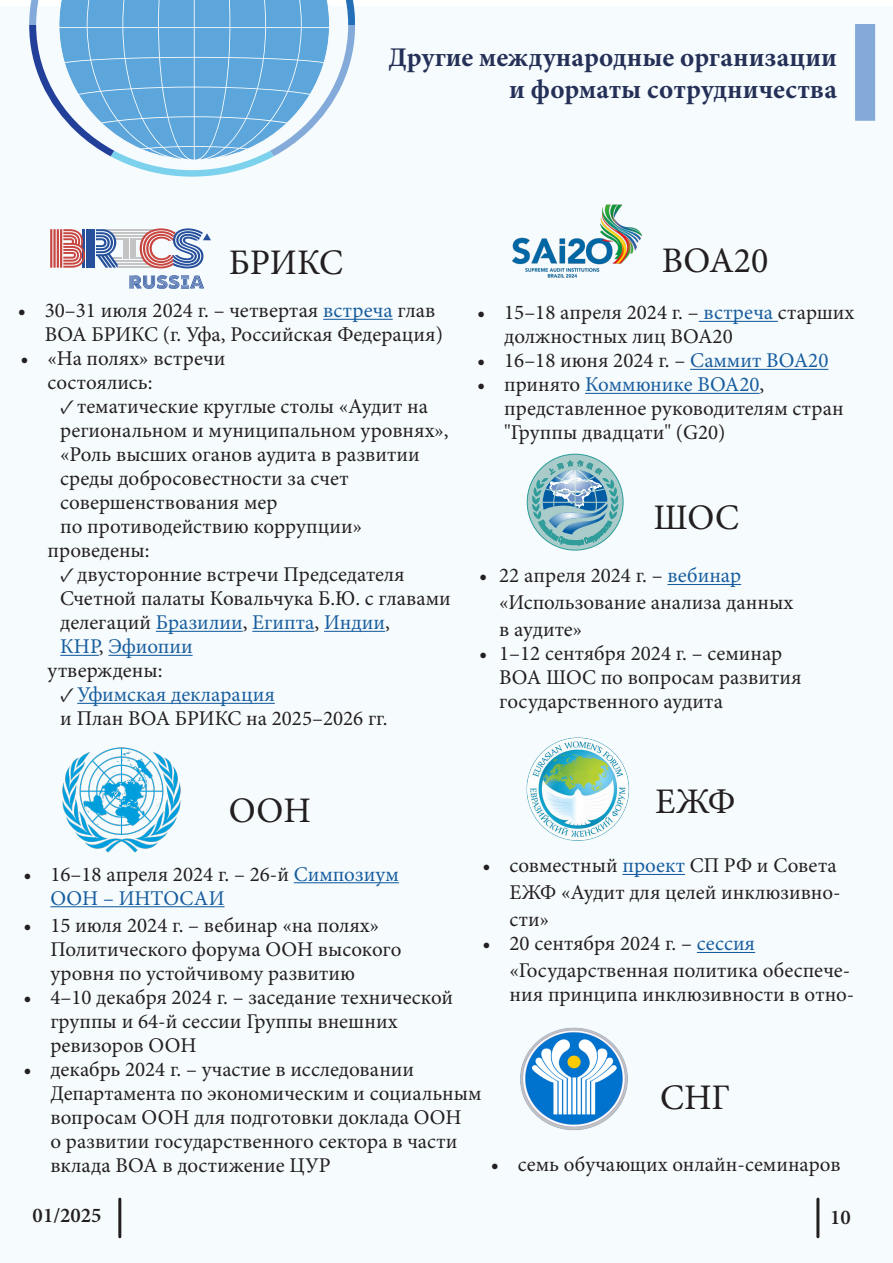
<style>
.page{position:relative;width:893px;height:1263px;background:#fff}
.page>*{position:absolute;margin:0;border:0;box-sizing:border-box;transform-origin:0 0}
.t1{font:36px "Minion Pro";color:#231f20}
.t2{font:700 27px/32.4px "Minion Pro";color:#243057;text-align:right}
.t3{font:21px/24px "Minion Pro";color:#231f20}
.t4{font:600 21px "Minion Pro";color:#231f20}
.s1{color:#175d9e}
</style>
<div class="page">
<div style="left:0;top:6px;width:893px;height:1257px;background:#f6fbfd"></div>
<div style="left:855px;top:24px;width:20px;height:97px;background:#83aad9"></div>
<hr style="left:118px;top:1199px;width:3px;height:38px;background:#231f20">
<svg style="left:29px;top:0;width:325px;height:176px"></svg>
<hr style="left:323px;top:319px;width:70px;height:1px;background:#175d9e">
<hr style="left:156px;top:631px;width:87px;height:1px;background:#175d9e">
<hr style="left:252px;top:631px;width:62px;height:1px;background:#175d9e">
<hr style="left:324px;top:631px;width:61px;height:1px;background:#175d9e">
<hr style="left:60px;top:655px;width:39px;height:1px;background:#175d9e">
<hr style="left:108px;top:655px;width:85px;height:1px;background:#175d9e">
<hr style="left:77px;top:703px;width:198px;height:1px;background:#175d9e">
<hr style="left:667px;top:584px;width:74px;height:1px;background:#175d9e">
<hr style="left:622px;top:874px;width:63px;height:1px;background:#175d9e">
<hr style="left:697px;top:952px;width:58px;height:1px;background:#175d9e">
<img style="left:512px;top:204px;width:130px;height:74px">
<hr style="left:699px;top:321px;width:79px;height:1px;background:#175d9e">
<hr style="left:690px;top:369px;width:138px;height:1px;background:#175d9e">
<hr style="left:585px;top:393px;width:175px;height:1px;background:#175d9e">
<hr style="left:294px;top:882px;width:105px;height:1px;background:#175d9e">
<hr style="left:50px;top:906px;width:175px;height:1px;background:#175d9e">
<img style="left:520px;top:1027px;width:108px;height:104px">
<img style="left:62px;top:747px;width:119px;height:106px">
<hr style="left:103px;top:229px;width:51px;height:2px;background:#c4c4c4">
<hr style="left:111px;top:232px;width:37px;height:2px;background:#c4c4c4">
<hr style="left:114px;top:235px;width:31px;height:2px;background:#c4c4c4">
<hr style="left:114px;top:260px;width:31px;height:2px;background:#c4c4c4">
<hr style="left:116px;top:263px;width:31px;height:2px;background:#c4c4c4">
<hr style="left:118px;top:266px;width:37px;height:2px;background:#c4c4c4">
<hr style="left:123px;top:238px;width:3px;height:21px;background:#c4c4c4">
<hr style="left:127px;top:238px;width:2px;height:21px;background:#c4c4c4">
<hr style="left:130px;top:238px;width:2px;height:21px;background:#c4c4c4">
<hr style="left:133px;top:238px;width:2px;height:21px;background:#c4c4c4">
<hr style="left:86px;top:229px;width:2px;height:39px;background:#264f9c">
<hr style="left:89px;top:229px;width:3px;height:39px;background:#264f9c">
<hr style="left:93px;top:229px;width:2px;height:39px;background:#264f9c">
<svg style="left:96px;top:229px;width:26px;height:39px"></svg>
<svg style="left:50px;top:229px;width:35px;height:39px"></svg>
<svg style="left:137px;top:228px;width:74px;height:40px"></svg>
<svg style="left:129px;top:275px;width:75px;height:14px"></svg>
<hr style="left:816px;top:1199px;width:3px;height:38px;background:#231f20">
<svg style="left:527px;top:454px;width:96px;height:96px"></svg>
<svg style="left:531px;top:458px;width:88px;height:88px;background:#8abac7"></svg>
<img style="left:526px;top:737px;width:103px;height:104px">
<p class="t2" style="left:389px;top:41px;width:450px">Другие международные организации и форматы сотрудничества</p>
<p class="t1" style="left:229px;top:239px;width:116px">БРИКС</p>
<p class="t1" style="left:662px;top:237px;width:108px">ВОА20</p>
<p class="t3" style="left:45px;top:299px;width:400px;text-indent:-27px">• 30–31 июля 2024 г. – четвертая <span class="s1">встреча</span> глав<br>ВОА БРИКС (г. Уфа, Российская Федерация)</p>
<p class="t3" style="left:48px;top:347px;width:180px;text-indent:-27px">• «На полях» встречи состоялись:</p>
<p class="t3" style="left:60px;top:395px;width:390px">✓тематические круглые столы «Аудит на региональном и муниципальном уровнях», «Роль высших оганов аудита в развитии среды добросовестности за счет совершенствования мер<br>по противодействию коррупции»</p>
<p class="t3" style="left:48px;top:539px;width:104px">проведены:</p>
<p class="t3" style="left:60px;top:563px;width:392px">✓двусторонние встречи Председателя<br>Счетной палаты Ковальчука Б.Ю. с главами делегаций <span class="s1">Бразилии</span>, <span class="s1">Египта</span>, <span class="s1">Индии</span>,<br><span class="s1">КНР</span>, <span class="s1">Эфиопии</span></p>
<p class="t3" style="left:48px;top:659px;width:117px">утверждены:</p>
<p class="t3" style="left:60px;top:683px;width:329px">✓<span class="s1">Уфимская декларация<br></span>и План ВОА БРИКС на 2025–2026 гг.</p>
<p class="t1" style="left:229px;top:786px;width:84px">ООН</p>
<p class="t3" style="left:504px;top:301px;width:352px;text-indent:-27px">• 15–18 апреля 2024 г. – <span class="s1">встреча</span> старших должностных лиц ВОА20</p>
<p class="t3" style="left:477px;top:349px;width:353px">• 16–18 июня 2024 г. – <span class="s1">Саммит ВОА20</span></p>
<p class="t3" style="left:504px;top:373px;width:341px;text-indent:-27px">• принято <span class="s1">Коммюнике ВОА20</span>, представленное руководителям стран "Группы двадцати" (G20)</p>
<p class="t1" style="left:653px;top:494px;width:87px">ШОС</p>
<p class="t3" style="left:499px;top:562px;width:296px;line-height:27px;text-indent:-20px">• 22 апреля 2024 г. – <span class="s1">вебинар </span>«Использование анализа данных в аудите»</p>
<p class="t3" style="left:499px;top:642px;width:304px;text-indent:-20px">• 1–12 сентября 2024 г. – семинар<br>ВОА ШОС по вопросам развития государственного аудита</p>
<p class="t1" style="left:655px;top:777px;width:82px">ЕЖФ</p>
<p class="t1" style="left:662px;top:785px;width:82px">ЕЖФ</p>
<p class="t3" style="left:509px;top:852px;width:332px;line-height:27px;text-indent:-27px">• совместный <span class="s1">проект</span> СП РФ и Совета<br>ЕЖФ «Аудит для целей инклюзивно&shy;сти»</p>
<p class="t3" style="left:509px;top:930px;width:342px;line-height:27px;text-indent:-27px">• 20 сентября 2024 г. – <span class="s1">сессия </span>«Государственная политика обеспече-</p>
<p class="t3" style="left:509px;top:983px;width:346px">ния принципа инклюзивности в отно-</p>
<p class="t3" style="left:50px;top:862px;width:350px;text-indent:-27px">• 16–18 апреля 2024 г. – 26-й <span class="s1">Симпозиум<br>ООН – ИНТОСАИ</span></p>
<p class="t3" style="left:50px;top:913px;width:353px;text-indent:-27px">• 15 июля 2024 г. – вебинар «на полях»<br>Политического форума ООН высокого уровня по устойчивому развитию</p>
<p class="t3" style="left:50px;top:985px;width:404px;text-indent:-27px">• 4–10 декабря 2024 г. – заседание технической группы и 64-й сессии Группы внешних ревизоров ООН</p>
<p class="t3" style="left:50px;top:1057px;width:433px;text-indent:-27px">• декабрь 2024 г. – участие в исследовании Департамента по экономическим и социальным вопросам ООН для подготовки доклада ООН<br>о развитии государственного сектора в части вклада ВОА в достижение ЦУР</p>
<p class="t1" style="left:660px;top:1073px;width:71px">СНГ</p>
<p class="t3" style="left:491px;top:1152px;width:351px">• семь обучающих онлайн-семинаров</p>
<p class="t4" style="left:33px;top:1201px;width:71px">01/2025</p>
<p class="t4" style="left:830px;top:1203px;width:22px">10</p>
</div>
